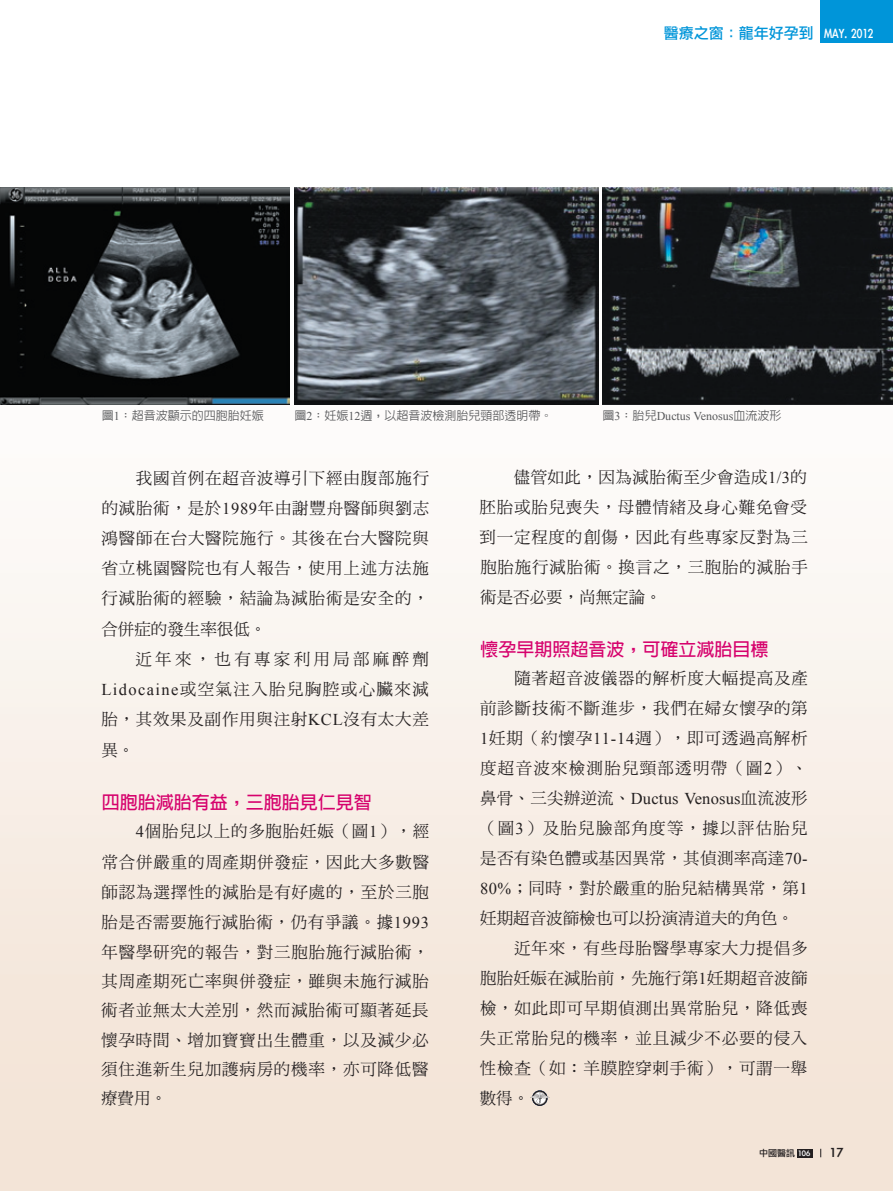
<style>
.page{position:relative;width:893px;height:1191px;background:#fff}
.page>*{position:absolute;margin:0;border:0;box-sizing:border-box;transform-origin:0 0}
.t1{font:700 18px "Lin Gothic";color:#d6026d}
.t2{font:16.5px/29.5px "DF Ming Std W5";letter-spacing:.045em;color:#231f20;text-align:justify}
.t3{font:16.5px "DF Ming Std W5";letter-spacing:.025em;color:#231f20}
.t4{font:16.5px "DF Ming Std W5";letter-spacing:.075em;color:#231f20}
.t5{font:16.5px "DF Ming Std W5";letter-spacing:.015em;color:#231f20}
.t6{font:16.5px "DF Ming Std W5";letter-spacing:.02em;color:#231f20}
.t7{font:16.5px "DF Ming Std W5";color:#231f20}
.t8{font:15px "Li Gothic Med";color:#0095d9}
.t9{font:15px "Li Gothic Med";color:#231f20}
.t10{font:500 12px "Lin Gothic";color:#57585a}
.t11{font:12px "Times New Roman";color:#57585a}
.t12{font:9px "Li Gothic Med";color:#231f20}
.s1{color:#fff}
.s2{font-family:"Times New Roman";font-weight:400}
.s3{font-family:"Lin Gothic";font-weight:500}
.s4{font-family:"Times New Roman"}
</style>
<div class="page">
<img style="left:0;top:0;width:893px;height:1191px">
<svg style="left:532px;top:1090px;width:16px;height:16px"></svg>
<svg style="left:530px;top:1091px;width:20px;height:13px"></svg>
<img style="left:0;top:187px;width:290px;height:218px">
<img style="left:603px;top:187px;width:290px;height:218px">
<img style="left:295px;top:187px;width:303px;height:217px">
<div style="left:797px;top:1148px;width:15px;height:9px;background:#231f20"></div>
<div style="left:821px;top:0;width:72px;height:43px;background:#0095d9"></div>
<p class="t8" style="left:664px;top:26px;width:211px">醫療之窗：龍年好孕到 <span class="s1">MAY. 2012</span></p>
<p class="t10" style="left:102px;top:409px;width:163px">圖<span class="s2">1</span>：超音波顯示的四胞胎妊娠</p>
<p class="t10" style="left:295px;top:409px;width:260px">圖<span class="s2">2</span>：妊娠<span class="s2">12</span>週，以超音波檢測胎兒頸部透明帶。</p>
<p class="t11" style="left:603px;top:407px;width:180px"><span class="s3">圖</span>3<span class="s3">：胎兒</span>Ductus Venosus<span class="s3">血流波形</span></p>
<p class="t2" style="left:101px;top:462px;width:329px;line-height:30.3px;text-indent:34px">我國首例在超音波導引下經由腹部施行的減胎術，是於<span class="s4">1989</span>年由謝豐舟醫師與劉志鴻醫師在台大醫院施行。其後在台大醫院與省立桃園醫院也有人報告，使用上述方法施行減胎術的經驗，結論為減胎術是安全的，合併症的發生率很低。</p>
<p class="t2" style="left:101px;top:643px;width:329px;line-height:30.3px;text-indent:34px">近年來，也有專家利用局部麻醉劑<span class="s4">Lidocaine</span>或空氣注入胎兒胸腔或心臟來減胎，其效果及副作用與注射<span class="s4">KCL</span>沒有太大差異。</p>
<p class="t1" style="left:102px;top:793px;width:271px">四胞胎減胎有益，三胞胎見仁見智</p>
<p class="t2" style="left:101px;top:816px;width:330px;text-indent:35px"><span class="s4">4</span>個胎兒以上的多胞胎妊娠（圖<span class="s4">1</span>），經常合併嚴重的周產期併發症，因此大多數醫師認為選擇性的減胎是有好處的，至於三胞胎是否需要施行減胎術，仍有爭議。據<span class="s4">1993</span>年醫學研究的報告，對三胞胎施行減胎術，其周產期死亡率與併發症，雖與未施行減胎術者並無太大差別，然而減胎術可顯著延長懷孕時間、增加寶寶出生體重，以及減少必須住進新生兒加護病房的機率，亦可降低醫療費用。</p>
<p class="t2" style="left:479px;top:462px;width:330px;line-height:30px;text-indent:34px">儘管如此，因為減胎術至少會造成<span class="s4">1/3</span>的胚胎或胎兒喪失，母體情緒及身心難免會受到一定程度的創傷，因此有些專家反對為三胞胎施行減胎術。換言之，三胞胎的減胎手術是否必要，尚無定論。</p>
<p class="t1" style="left:480px;top:640px;width:289px">懷孕早期照超音波，可確立減胎目標</p>
<p class="t2" style="left:514px;top:663px;width:295px">隨著超音波儀器的解析度大幅提高及產</p>
<p class="t2" style="left:480px;top:693px;width:329px">前診斷技術不斷進步，我們在婦女懷孕的第</p>
<p class="t2" style="left:480px;top:723px;width:329px"><span class="s4">1</span>妊期（約懷孕<span class="s4">11-14</span>週），即可透過高解析</p>
<p class="t4" style="left:480px;top:759px;width:329px">度超音波來檢測胎兒頸部透明帶（圖<span class="s4">2</span>）、</p>
<p class="t5" style="left:480px;top:789px;width:329px">鼻骨、三尖辦逆流、<span class="s4">Ductus Venosus</span>血流波形</p>
<p class="t4" style="left:480px;top:819px;width:329px">（圖<span class="s4">3</span>）及胎兒臉部角度等，據以評估胎兒</p>
<p class="t3" style="left:480px;top:849px;width:329px">是否有染色體或基因異常，其偵測率高達<span class="s4">70-</span></p>
<p class="t3" style="left:480px;top:879px;width:329px"><span class="s4">80%</span>；同時，對於嚴重的胎兒結構異常，第<span class="s4">1</span></p>
<p class="t7" style="left:480px;top:909px;width:315px">妊期超音波篩檢也可以扮演清道夫的角色。</p>
<p class="t2" style="left:514px;top:933px;width:295px">近年來，有些母胎醫學專家大力提倡多</p>
<p class="t6" style="left:480px;top:969px;width:329px">胞胎妊娠在減胎前，先施行第<span class="s4">1</span>妊期超音波篩</p>
<p class="t2" style="left:480px;top:992px;width:329px">檢，如此即可早期偵測出異常胎兒，降低喪</p>
<p class="t2" style="left:480px;top:1022px;width:329px">失正常胎兒的機率，並且減少不必要的侵入</p>
<p class="t2" style="left:480px;top:1052px;width:329px">性檢查（如：羊膜腔穿刺手術），可謂一舉</p>
<p class="t2" style="left:480px;top:1082px;width:51px">數得。</p>
<p class="t12" style="left:759px;top:1148px;width:53px">中國醫訊 <span class="s1">106</span></p>
<p class="t9" style="left:829px;top:1144px;width:15px">17</p>
</div>
